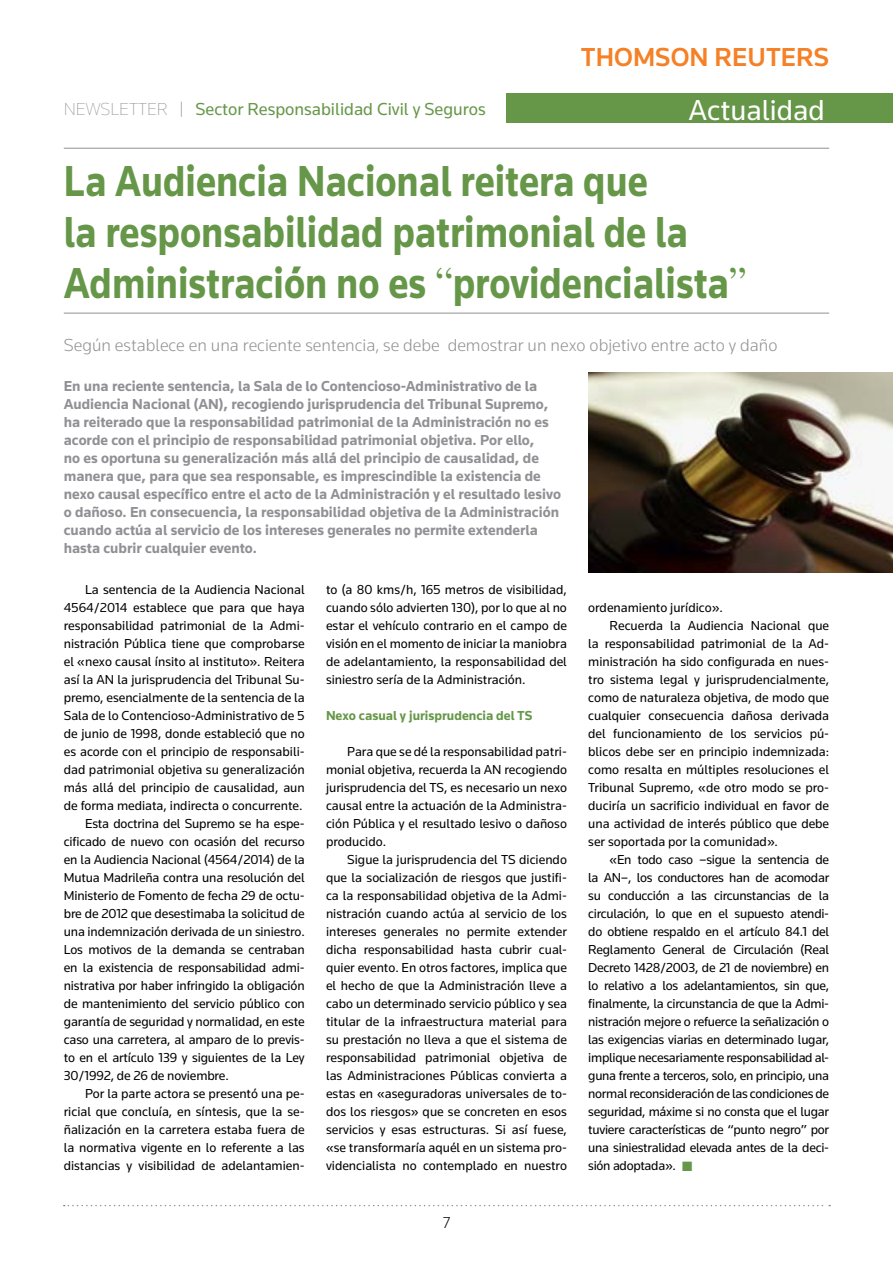
<style>
.page{position:relative;width:893px;height:1263px;background:#fff}
.page>*{position:absolute;margin:0;border:0;box-sizing:border-box;transform-origin:0 0}
.t1{font:700 45px/51px "Knowledge";color:#669749;scale:.88 1}
.t2{font:30px "Knowledge";color:#fff}
.t3{font:500 27px "Knowledge";color:#f58025}
.t4{font:300 18px "Knowledge";color:#919195}
.t5{font:18px "Knowledge";color:#669749}
.t6{font:300 16.5px "Knowledge";color:#000}
.t7{font:700 15px/18px "Knowledge";color:#919195}
.t8{font:13.5px/18px "Knowledge";letter-spacing:-.005em;color:#000;text-align:justify}
.t9{font:700 13.5px "Knowledge";color:#669749}
.s1{font-weight:200;color:#919195}
.s2{font-weight:300;font-size:15px;color:#919195}
.s3{font-family:"Times LT Std";font-weight:400}
.s4{color:#669749}
</style>
<div class="page">
<svg style="left:64px;top:1205px;width:766px;height:1px"></svg>
<div style="left:506px;top:94px;width:387px;height:29px;background:#669749"></div>
<hr style="left:64px;top:148px;width:765px;height:1px;background:#919195">
<hr style="left:64px;top:313px;width:765px;height:1px;background:#919195">
<img style="left:588px;top:373px;width:305px;height:200px">
<h3 class="t3" style="left:581px;top:40px;width:250px">THOMSON REUTERS</h3>
<h3 class="t5" style="left:64px;top:98px;width:423px"><span class="s1">NEWSLETTER</span> <span class="s2">|</span> Sector Responsabilidad Civil y Seguros</h3>
<h2 class="t2" style="left:689px;top:92px;width:138px">Actualidad</h2>
<h1 class="t1" style="left:64px;top:155px;width:777px">La Audiencia Nacional reitera que<br>la responsabilidad patrimonial de la<br>Administración no es <span class="s3">“</span>providencialista<span class="s3">”</span></h1>
<h3 class="t4" style="left:64px;top:333px;width:715px">Según establece en una reciente sentencia, se debe demostrar un nexo objetivo entre acto y daño</h3>
<p class="t7" style="left:64px;top:376px;width:499px">En una reciente sentencia, la Sala de lo Contencioso-Administrativo de la Audiencia Nacional (AN), recogiendo jurisprudencia del Tribunal Supremo, ha reiterado que la responsabilidad patrimonial de la Administración no es acorde con el principio de responsabilidad patrimonial objetiva. Por ello,<br>no es oportuna su generalización más allá del principio de causalidad, de manera que, para que sea responsable, es imprescindible la existencia de nexo causal específico entre el acto de la Administración y el resultado lesivo o dañoso. En consecuencia, la responsabilidad objetiva de la Administración cuando actúa al servicio de los intereses generales no permite extenderla hasta cubrir cualquier evento.</p>
<p class="t8" style="left:85px;top:580px;width:221px">La sentencia de la Audiencia Nacional</p>
<p class="t8" style="left:64px;top:598px;width:242px">4564/2014 establece que para que haya</p>
<p class="t8" style="left:64px;top:616px;width:242px">responsabilidad patrimonial de la Admi-</p>
<p class="t8" style="left:64px;top:634px;width:242px">nistración Pública tiene que comprobarse</p>
<p class="t8" style="left:64px;top:652px;width:242px">el «nexo causal ínsito al instituto». Reitera</p>
<p class="t8" style="left:64px;top:670px;width:242px">así la AN la jurisprudencia del Tribunal Su-</p>
<p class="t8" style="left:64px;top:688px;width:242px">premo, esencialmente de la sentencia de la</p>
<p class="t8" style="left:64px;top:706px;width:242px">Sala de lo Contencioso-Administrativo de 5</p>
<p class="t8" style="left:64px;top:724px;width:242px">de junio de 1998, donde estableció que no</p>
<p class="t8" style="left:64px;top:742px;width:242px">es acorde con el principio de responsabili-</p>
<p class="t8" style="left:64px;top:760px;width:242px">dad patrimonial objetiva su generalización</p>
<p class="t8" style="left:64px;top:778px;width:242px">más allá del principio de causalidad, aun</p>
<p class="t8" style="left:64px;top:796px;width:240px">de forma mediata, indirecta o concurrente.</p>
<p class="t8" style="left:85px;top:814px;width:221px">Esta doctrina del Supremo se ha espe-</p>
<p class="t8" style="left:64px;top:832px;width:242px">cificado de nuevo con ocasión del recurso</p>
<p class="t8" style="left:64px;top:850px;width:242px">en la Audiencia Nacional (4564/2014) de la</p>
<p class="t8" style="left:64px;top:868px;width:242px">Mutua Madrileña contra una resolución del</p>
<p class="t8" style="left:64px;top:886px;width:242px">Ministerio de Fomento de fecha 29 de octu-</p>
<p class="t8" style="left:64px;top:904px;width:242px">bre de 2012 que desestimaba la solicitud de</p>
<p class="t8" style="left:64px;top:922px;width:242px">una indemnización derivada de un siniestro.</p>
<p class="t8" style="left:64px;top:940px;width:242px">Los motivos de la demanda se centraban</p>
<p class="t8" style="left:64px;top:958px;width:242px">en la existencia de responsabilidad admi-</p>
<p class="t8" style="left:64px;top:976px;width:242px">nistrativa por haber infringido la obligación</p>
<p class="t8" style="left:64px;top:994px;width:242px">de mantenimiento del servicio público con</p>
<p class="t8" style="left:64px;top:1012px;width:242px">garantía de seguridad y normalidad, en este</p>
<p class="t8" style="left:64px;top:1030px;width:242px">caso una carretera, al amparo de lo previs-</p>
<p class="t8" style="left:64px;top:1048px;width:242px">to en el artículo 139 y siguientes de la Ley</p>
<p class="t8" style="left:64px;top:1066px;width:167px">30/1992, de 26 de noviembre.</p>
<p class="t8" style="left:85px;top:1084px;width:221px">Por la parte actora se presentó una pe-</p>
<p class="t8" style="left:64px;top:1102px;width:242px">ricial que concluía, en síntesis, que la se-</p>
<p class="t8" style="left:64px;top:1120px;width:242px">ñalización en la carretera estaba fuera de</p>
<p class="t8" style="left:64px;top:1138px;width:242px">la normativa vigente en lo referente a las</p>
<p class="t8" style="left:64px;top:1156px;width:242px">distancias y visibilidad de adelantamien-</p>
<p class="t8" style="left:326px;top:580px;width:242px">to (a 80 kms/h, 165 metros de visibilidad, cuando sólo advierten 130), por lo que al no estar el vehículo contrario en el campo de visión en el momento de iniciar la maniobra de adelantamiento, la responsabilidad del siniestro sería de la Administración.</p>
<p class="t9" style="left:326px;top:707px;width:208px">Nexo casual y jurisprudencia del TS</p>
<p class="t8" style="left:326px;top:742px;width:242px;text-indent:21px">Para que se dé la responsabilidad patri&shy;monial objetiva, recuerda la AN recogiendo jurisprudencia del TS, es necesario un nexo causal entre la actuación de la Administra&shy;ción Pública y el resultado lesivo o dañoso producido.</p>
<p class="t8" style="left:326px;top:850px;width:242px;text-indent:21px">Sigue la jurisprudencia del TS diciendo que la socialización de riesgos que justifi&shy;ca la responsabilidad objetiva de la Admi&shy;nistración cuando actúa al servicio de los intereses generales no permite extender dicha responsabilidad hasta cubrir cual&shy;quier evento. En otros factores, implica que el hecho de que la Administración lleve a cabo un determinado servicio público y sea titular de la infraestructura material para su prestación no lleva a que el sistema de responsabilidad patrimonial objetiva de las Administraciones Públicas convierta a estas en «aseguradoras universales de to&shy;dos los riesgos» que se concreten en esos servicios y esas estructuras. Si así fuese, «se transformaría aquél en un sistema pro&shy;videncialista no contemplado en nuestro</p>
<p class="t8" style="left:588px;top:598px;width:136px">ordenamiento jurídico».</p>
<p class="t8" style="left:609px;top:616px;width:221px">Recuerda la Audiencia Nacional que</p>
<p class="t8" style="left:588px;top:634px;width:242px">la responsabilidad patrimonial de la Ad-</p>
<p class="t8" style="left:588px;top:652px;width:242px">ministración ha sido configurada en nues-</p>
<p class="t8" style="left:588px;top:670px;width:242px">tro sistema legal y jurisprudencialmente,</p>
<p class="t8" style="left:588px;top:688px;width:242px">como de naturaleza objetiva, de modo que</p>
<p class="t8" style="left:588px;top:706px;width:242px">cualquier consecuencia dañosa derivada</p>
<p class="t8" style="left:588px;top:724px;width:242px">del funcionamiento de los servicios pú-</p>
<p class="t8" style="left:588px;top:742px;width:242px">blicos debe ser en principio indemnizada:</p>
<p class="t8" style="left:588px;top:760px;width:242px">como resalta en múltiples resoluciones el</p>
<p class="t8" style="left:588px;top:778px;width:242px">Tribunal Supremo, «de otro modo se pro-</p>
<p class="t8" style="left:588px;top:796px;width:242px">duciría un sacrificio individual en favor de</p>
<p class="t8" style="left:588px;top:814px;width:242px">una actividad de interés público que debe</p>
<p class="t8" style="left:588px;top:832px;width:191px">ser soportada por la comunidad».</p>
<p class="t8" style="left:609px;top:850px;width:221px">«En todo caso –sigue la sentencia de</p>
<p class="t8" style="left:588px;top:868px;width:242px">la AN–, los conductores han de acomodar</p>
<p class="t8" style="left:588px;top:886px;width:242px">su conducción a las circunstancias de la</p>
<p class="t8" style="left:588px;top:904px;width:242px">circulación, lo que en el supuesto atendi-</p>
<p class="t8" style="left:588px;top:922px;width:242px">do obtiene respaldo en el artículo 84.1 del</p>
<p class="t8" style="left:588px;top:940px;width:242px">Reglamento General de Circulación (Real</p>
<p class="t8" style="left:588px;top:958px;width:242px">Decreto 1428/2003, de 21 de noviembre) en</p>
<p class="t8" style="left:588px;top:976px;width:242px">lo relativo a los adelantamientos, sin que,</p>
<p class="t8" style="left:588px;top:994px;width:242px">finalmente, la circunstancia de que la Admi-</p>
<p class="t8" style="left:588px;top:1012px;width:242px">nistración mejore o refuerce la señalización o</p>
<p class="t8" style="left:588px;top:1030px;width:242px">las exigencias viarias en determinado lugar,</p>
<p class="t8" style="left:588px;top:1048px;width:242px">implique necesariamente responsabilidad al-</p>
<p class="t8" style="left:588px;top:1066px;width:242px">guna frente a terceros, solo, en principio, una</p>
<p class="t8" style="left:588px;top:1084px;width:242px">normal reconsideración de las condiciones de</p>
<p class="t8" style="left:588px;top:1102px;width:242px">seguridad, máxime si no consta que el lugar</p>
<p class="t8" style="left:588px;top:1120px;width:242px">tuviere características de “punto negro” por</p>
<p class="t8" style="left:588px;top:1138px;width:242px">una siniestralidad elevada antes de la deci-</p>
<p class="t8" style="left:588px;top:1156px;width:106px">sión adoptada». <span class="s4">■</span></p>
<p class="t6" style="left:443px;top:1212px;width:9px">7</p>
</div>
